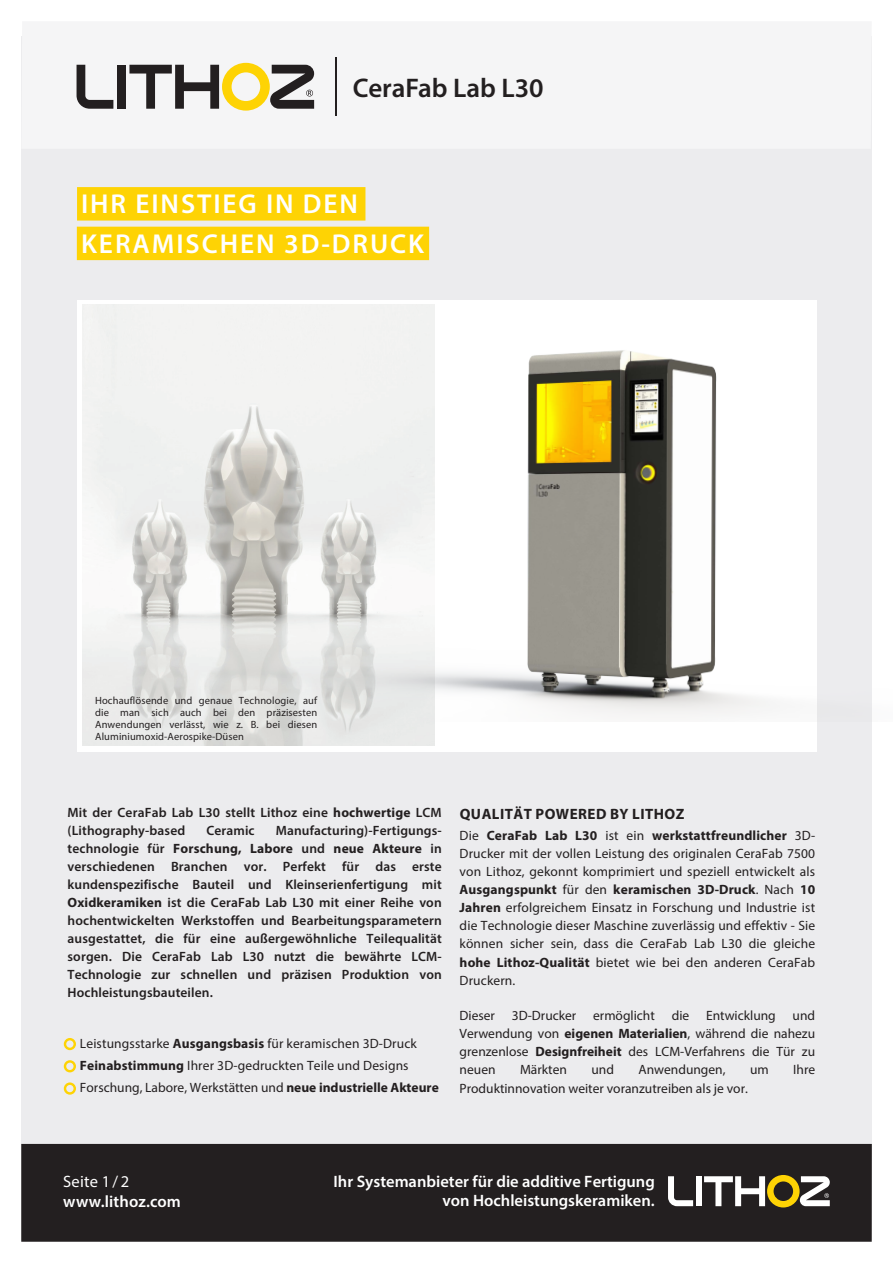
<style>
.page{position:relative;width:893px;height:1263px;background:#fff}
.page>*{position:absolute;margin:0;border:0;box-sizing:border-box;transform-origin:0 0}
.t1{font:600 27.45px/39.5px "Myriad Pro";letter-spacing:.07em;color:#fff}
.t2{font:600 27px "Myriad Pro";color:#231f20}
.t3{font:600 16.5px/19.5px "Myriad Pro";color:#fff;text-align:right}
.t4{font:16.5px "Myriad Pro";letter-spacing:.01em;color:#fff}
.t5{font:700 15px "Myriad Pro";letter-spacing:.03em;color:#231f20}
.t6{font:13.5px/18.1px "Myriad Pro";color:#231f20;text-align:justify}
.t7{font:600 13.5px/18px "Myriad Pro";letter-spacing:.01em;color:#231f20}
.t8{font:10.5px/12px "Myriad Pro";letter-spacing:.01em;color:#231f20;text-align:justify}
.s1{font-weight:700}
</style>
<div class="page">
<div style="left:21px;top:36px;width:851px;height:1204px;background:#ececee"></div>
<div style="left:21px;top:1144px;width:851px;height:98px;background:#231f20"></div>
<svg style="left:77px;top:65px;width:36px;height:44px"></svg>
<div style="left:117px;top:65px;width:9px;height:44px;background:#231f20"></div>
<svg style="left:129px;top:63px;width:185px;height:48px"></svg>
<svg style="left:668px;top:1176px;width:25px;height:30px"></svg>
<div style="left:696px;top:1176px;width:6px;height:30px;background:#fff"></div>
<svg style="left:704px;top:1175px;width:126px;height:32px"></svg>
<hr style="left:335px;top:57px;width:2px;height:59px;background:#231f20">
<div style="left:77px;top:300px;width:739px;height:452px;background:#fff"></div>
<img style="left:82px;top:304px;width:352px;height:442px">
<svg style="left:64px;top:1038px;width:12px;height:12px"></svg>
<svg style="left:64px;top:1060px;width:12px;height:12px"></svg>
<svg style="left:64px;top:1082px;width:12px;height:13px"></svg>
<div style="left:77px;top:186px;width:288px;height:36px;background:#fed304"></div>
<div style="left:77px;top:226px;width:352px;height:35px;background:#fed304"></div>
<img style="left:264px;top:321px;width:553px;height:401px">
<h2 class="t2" style="left:353px;top:71px;width:192px">CeraFab Lab L30</h2>
<h1 class="t1" style="left:81px;top:183px;width:344px">IHR EINSTIEG IN DEN<br>KERAMISCHEN 3D-DRUCK</h1>
<p class="t8" style="left:95px;top:694px;width:224px">Hochauflösende und genaue Technologie, auf die man sich auch bei den präzisesten Anwendungen verlässt, wie z. B. bei diesen Aluminiumoxid-Aerospike-Düsen</p>
<p class="t7" style="left:68px;top:803px;width:376px">Mit der CeraFab Lab L30 stellt Lithoz eine <span class="s1">hochwertige</span> LCM (Lithography-based</p>
<p class="t7" style="left:68px;top:821px;width:376px;text-align:justify;text-indent:208px">Manufacturing)-Fertigungs&shy;technologie für <span class="s1">Forschung, Labore</span> und <span class="s1">neue Akteure</span> in verschiedenen Branchen vor. Perfekt für das erste kundenspezifische Bauteil und Kleinserienfertigung mit <span class="s1">Oxidkeramiken</span> ist die CeraFab Lab L30 mit einer Reihe von hochentwickelten Werkstoffen und Bearbeitungsparametern ausgestattet, die für eine außergewöhnliche Teilequalität sorgen. Die CeraFab Lab L30 nutzt die bewährte LCM-Technologie zur schnellen und präzisen Produktion von Hochleistungsbauteilen.</p>
<p class="t6" style="left:80px;top:1033px;width:360px;line-height:21.9px;text-align:left">Leistungsstarke <span class="s1">Ausgangsbasis</span> für keramischen 3D-Druck<br><span class="s1">Feinabstimmung</span> Ihrer 3D-gedruckten Teile und Designs<br>Forschung, Labore, Werkstätten und <span class="s1">neue industrielle Akteure</span></p>
<p class="t7" style="left:206px;top:821px;width:50px">Ceramic</p>
<p class="t5" style="left:460px;top:804px;width:226px">QUALITÄT POWERED BY LITHOZ</p>
<p class="t6" style="left:460px;top:826px;width:357px">Die <span class="s1">CeraFab Lab L30</span> ist ein <span class="s1">werkstattfreundlicher</span> 3D-Drucker mit der vollen Leistung des originalen CeraFab 7500 von Lithoz, gekonnt komprimiert und speziell entwickelt als <span class="s1">Ausgangspunkt</span> für den <span class="s1">keramischen 3D-Druck</span>. Nach <span class="s1">10<br>Jahren</span> erfolgreichem Einsatz in Forschung und Industrie ist die Technologie dieser Maschine zuverlässig und effektiv - Sie können sicher sein, dass die CeraFab Lab L30 die gleiche <span class="s1">hohe Lithoz-Qualität</span> bietet wie bei den anderen CeraFab Druckern.</p>
<p class="t6" style="left:460px;top:1006px;width:357px">Dieser 3D-Drucker ermöglicht die Entwicklung und Verwendung von <span class="s1">eigenen Materialien</span>, während die nahezu grenzenlose <span class="s1">Designfreiheit</span> des LCM-Verfahrens die Tür zu neuen</p>
<p class="t6" style="left:520px;top:1060px;width:48px">Märkten</p>
<p class="t6" style="left:591px;top:1060px;width:24px">und</p>
<p class="t6" style="left:638px;top:1060px;width:89px">Anwendungen,</p>
<p class="t6" style="left:750px;top:1060px;width:20px">um</p>
<p class="t6" style="left:793px;top:1060px;width:23px">Ihre</p>
<p class="t6" style="left:460px;top:1079px;width:290px">Produktinnovation weiter voranzutreiben als je vor.</p>
<p class="t4" style="left:63px;top:1171px;width:67px">Seite 1 / 2</p>
<p class="t3" style="left:63px;top:1191px;width:119px">www.lithoz.com</p>
<p class="t3" style="left:334px;top:1171px;width:323px">Ihr Systemanbieter für die additive Fertigung von Hochleistungskeramiken.</p>
</div>
